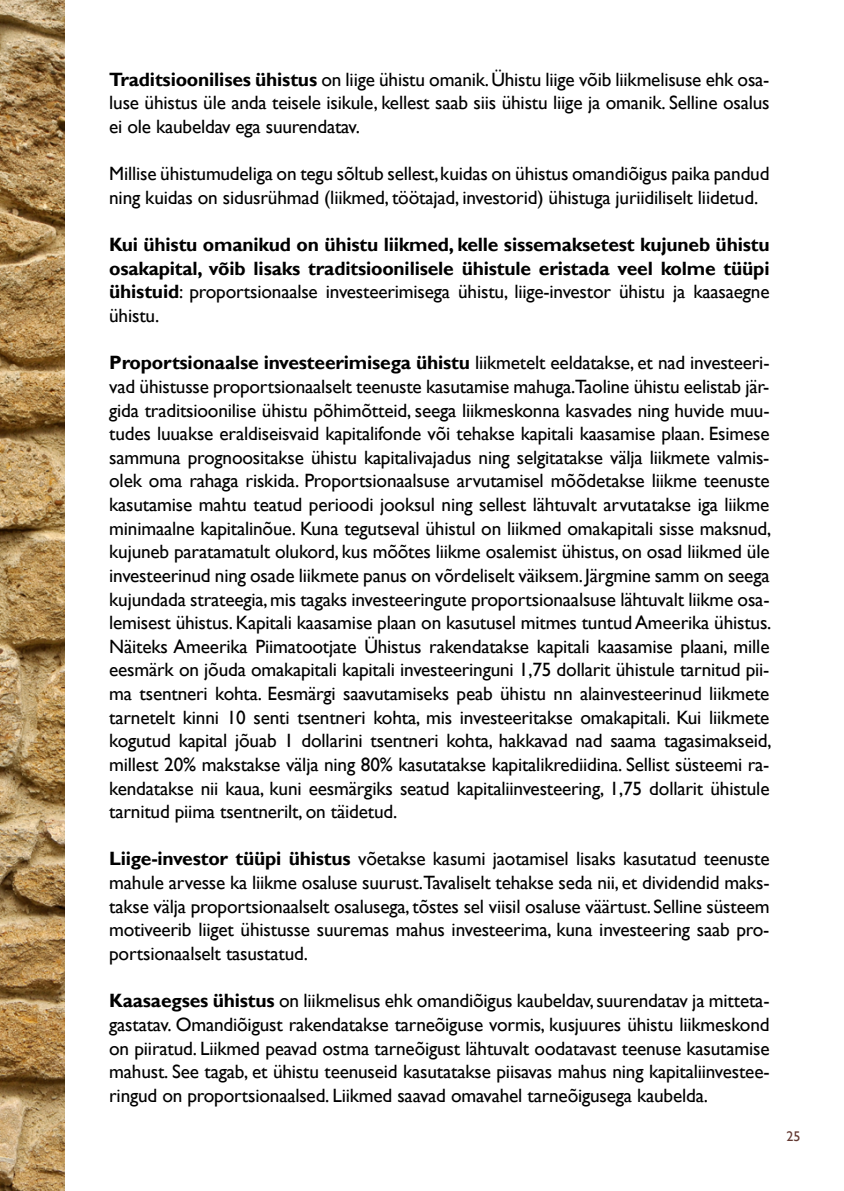
<style>
.page{position:relative;width:844px;height:1191px;background:#fff}
.page>*{position:absolute;margin:0;border:0;box-sizing:border-box;transform-origin:0 0}
.t1{font:19.25px/23.6px "Gill Sans";letter-spacing:-.01em;color:#000;text-align:justify}
.t2{font:700 19.25px/23.6px "Gill Sans";letter-spacing:-.01em;color:#000;text-align:justify}
.t3{font:14px "Gill Sans";color:#623831}
.s1{font-weight:700}
.s2{font-weight:400}
</style>
<div class="page">
<img style="left:0;top:0;width:64px;height:1191px">
<p class="t1" style="left:109px;top:68px;width:661px"><span class="s1">Traditsioonilises ühistus</span> on liige ühistu omanik. Ühistu liige võib liikmelisuse ehk osa&shy;luse ühistus üle anda teisele isikule, kellest saab siis ühistu liige ja omanik. Selline osalus ei ole kaubeldav ega suurendatav.</p>
<p class="t1" style="left:109px;top:162px;width:661px">Millise ühistumudeliga on tegu sõltub sellest, kuidas on ühistus omandiõigus paika pandud ning kuidas on sidusrühmad (liikmed, töötajad, investorid) ühistuga juriidiliselt liidetud.</p>
<p class="t2" style="left:109px;top:233px;width:661px">Kui ühistu omanikud on ühistu liikmed, kelle sissemaksetest kujuneb ühistu osakapital, võib lisaks traditsioonilisele ühistule eristada veel kolme tüüpi ühistuid<span class="s2">: proportsionaalse investeerimisega ühistu, liige-investor ühistu ja kaasaegne ühistu.</span></p>
<p class="t1" style="left:109px;top:351px;width:663px"><span class="s1">Proportsionaalse investeerimisega ühistu</span> liikmetelt eeldatakse, et nad investeeri&shy;vad ühistusse proportsionaalselt teenuste kasutamise mahuga.Taoline ühistu eelistab jär&shy;gida traditsioonilise ühistu põhimõtteid, seega liikmeskonna kasvades ning huvide muu&shy;tudes luuakse eraldiseisvaid kapitalifonde või tehakse kapitali kaasamise plaan. Esimese sammuna prognoositakse ühistu kapitalivajadus ning selgitatakse välja liikmete valmis&shy;olek oma rahaga riskida. Proportsionaalsuse arvutamisel mõõdetakse liikme teenuste kasutamise mahtu teatud perioodi jooksul ning sellest lähtuvalt arvutatakse iga liikme minimaalne kapitalinõue. Kuna tegutseval ühistul on liikmed omakapitali sisse maksnud, kujuneb paratamatult olukord, kus mõõtes liikme osalemist ühistus, on osad liikmed üle investeerinud ning osade liikmete panus on võrdeliselt väiksem. Järgmine samm on seega kujundada strateegia, mis tagaks investeeringute proportsionaalsuse lähtuvalt liikme osa&shy;lemisest ühistus. Kapitali kaasamise plaan on kasutusel mitmes tuntud Ameerika ühistus.<br>Näiteks Ameerika Piimatootjate Ühistus rakendatakse kapitali kaasamise plaani, mille eesmärk on jõuda omakapitali kapitali investeeringuni 1,75 dollarit ühistule tarnitud pii&shy;ma tsentneri kohta. Eesmärgi saavutamiseks peab ühistu nn alainvesteerinud liikmete tarnetelt kinni 10 senti tsentneri kohta, mis investeeritakse omakapitali. Kui liikmete kogutud kapital jõuab 1 dollarini tsentneri kohta, hakkavad nad saama tagasimakseid, millest 20% makstakse välja ning 80% kasutatakse kapitalikrediidina. Sellist süsteemi ra&shy;kendatakse nii kaua, kuni eesmärgiks seatud kapitaliinvesteering, 1,75 dollarit ühistule tarnitud piima tsentnerilt, on täidetud.</p>
<p class="t1" style="left:109px;top:847px;width:661px"><span class="s1">Liige-investor tüüpi ühistus</span> võetakse kasumi jaotamisel lisaks kasutatud teenuste mahule arvesse ka liikme osaluse suurust.Tavaliselt tehakse seda nii, et dividendid maks&shy;takse välja proportsionaalselt osalusega, tõstes sel viisil osaluse väärtust. Selline süsteem motiveerib liiget ühistusse suuremas mahus investeerima, kuna investeering saab pro&shy;portsionaalselt tasustatud.</p>
<p class="t1" style="left:109px;top:989px;width:661px"><span class="s1">Kaasaegses ühistus</span> on liikmelisus ehk omandiõigus kaubeldav, suurendatav ja mitteta&shy;gastatav. Omandiõigust rakendatakse tarneõiguse vormis, kusjuures ühistu liikmeskond on piiratud. Liikmed peavad ostma tarneõigust lähtuvalt oodatavast teenuse kasutamise mahust. See tagab, et ühistu teenuseid kasutatakse piisavas mahus ning kapitaliinvestee&shy;ringud on proportsionaalsed. Liikmed saavad omavahel tarneõigusega kaubelda.</p>
<p class="t3" style="left:786px;top:1128px;width:15px">25</p>
</div>
